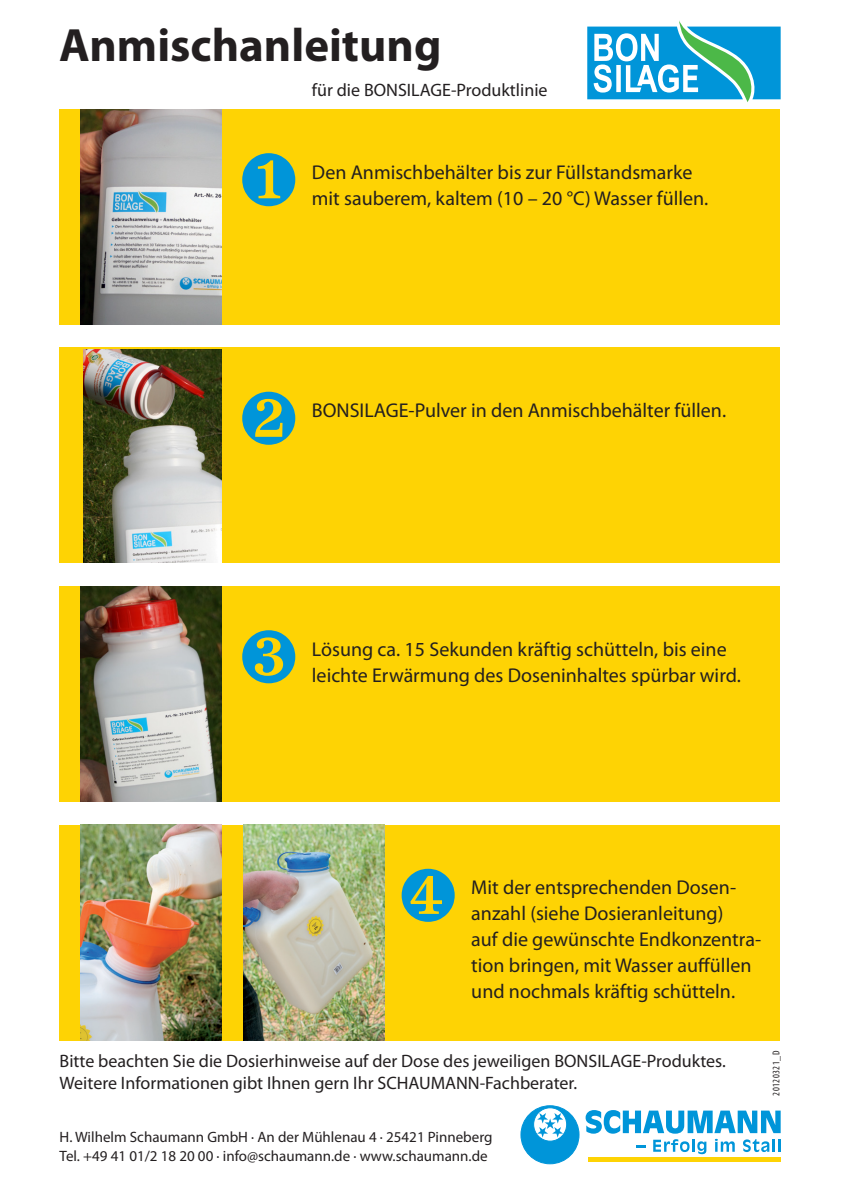
<style>
.page{position:relative;width:847px;height:1190px;background:#fff}
.page>*{position:absolute;margin:0;border:0;box-sizing:border-box;transform-origin:0 0}
.t1{font:700 46.8px "Myriad Pro";color:#231f20}
.t2{font:20px/26px "Myriad Pro";color:#231f20}
.t3{font:18px/22px "Myriad Pro";color:#231f20}
.t4{font:15px/19px "Myriad Pro";color:#231f20}
.t5{font:condensed 10px "Myriad Pro";letter-spacing:.05em;color:#231f20}
</style>
<div class="page">
<div style="left:60px;top:109px;width:720px;height:215px;background:#fed304"></div>
<div style="left:60px;top:348px;width:720px;height:215px;background:#fed304"></div>
<div style="left:60px;top:586px;width:720px;height:215px;background:#fed304"></div>
<div style="left:60px;top:824px;width:720px;height:215px;background:#fed304"></div>
<img style="left:80px;top:109px;width:141px;height:215px">
<img style="left:84px;top:349px;width:137px;height:214px">
<img style="left:80px;top:586px;width:141px;height:215px">
<img style="left:80px;top:824px;width:141px;height:215px">
<img style="left:244px;top:824px;width:141px;height:215px">
<svg style="left:587px;top:20px;width:193px;height:82px"></svg>
<div style="left:521px;top:1105px;width:58px;height:58px;background:#0095d9;border-radius:50%"></div>
<div style="left:520px;top:1105px;width:59px;height:58px;border:1px solid #0095d9;border-radius:50%"></div>
<svg style="left:533px;top:1107px;width:33px;height:33px"></svg>
<div style="left:533px;top:1107px;width:34px;height:34px;border:1px solid #0095d9;border-radius:50%"></div>
<svg style="left:537px;top:1112px;width:26px;height:25px"></svg>
<svg style="left:585px;top:1110px;width:195px;height:43px"></svg>
<svg style="left:588px;top:1157px;width:192px;height:3px"></svg>
<h1 class="t1" style="left:59px;top:15px;width:384px">Anmischanleitung</h1>
<p class="t3" style="left:312px;top:78px;width:237px">für die BONSILAGE-Produktlinie</p>
<p class="t2" style="left:312px;top:159px;width:398px">Den Anmischbehälter bis zur Füllstandsmarke mit sauberem, kaltem (10 – 20 °C) Wasser füllen.</p>
<p class="t2" style="left:312px;top:397px;width:415px">BONSILAGE-Pulver in den Anmischbehälter füllen.</p>
<p class="t2" style="left:312px;top:635px;width:430px">Lösung ca. 15 Sekunden kräftig schütteln, bis eine leichte Erwärmung des Doseninhaltes spürbar wird.</p>
<p class="t2" style="left:471px;top:874px;width:291px">Mit der entsprechenden Dosen&shy;anzahl (siehe Dosieranleitung)<br>auf die gewünschte Endkonzentra&shy;tion bringen, mit Wasser auffüllen und nochmals kräftig schütteln.</p>
<p class="t3" style="left:60px;top:1049px;width:667px">Bitte beachten Sie die Dosierhinweise auf der Dose des jeweiligen BONSILAGE-Produktes.<br>Weitere Informationen gibt Ihnen gern Ihr SCHAUMANN-Fachberater.</p>
<p class="t4" style="left:60px;top:1127px;width:434px">H. Wilhelm Schaumann GmbH · An der Mühlenau 4 · 25421 Pinneberg<br>Tel. +49 41 01/2 18 20 00 · info@schaumann.de · www.schaumann.de</p>
<p class="t5" style="left:769px;top:1095px;width:46px;rotate:-90deg">20120321_D</p>
</div>
